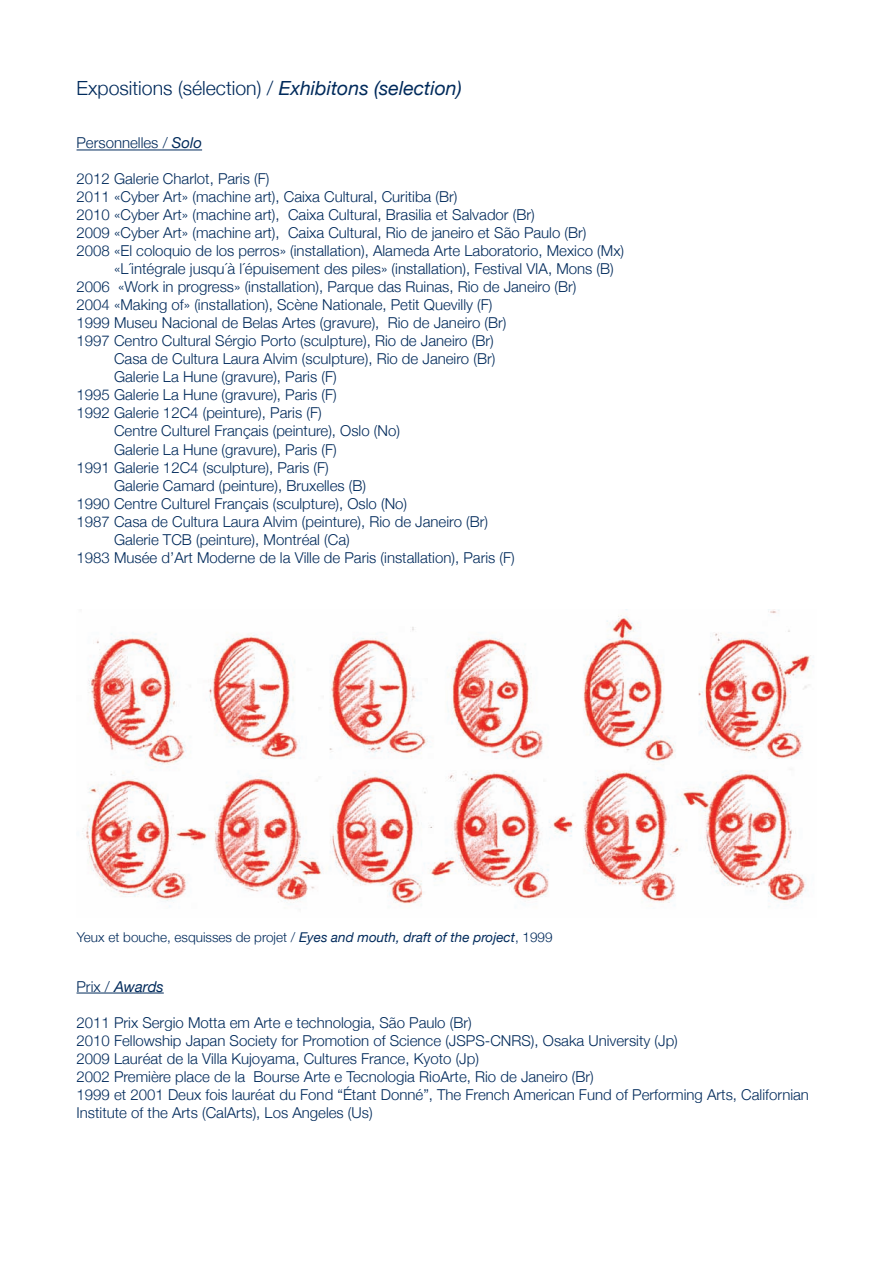
<style>
.page{position:relative;width:893px;height:1263px;background:#fff}
.page>*{position:absolute;margin:0;border:0;box-sizing:border-box;transform-origin:0 0}
.t1{font:300 19.5px "Helvetica Neue";color:#002a5b}
.t2{font:300 15px/18px "Helvetica Neue";color:#002a5b}
.t3{font:italic 15px "Helvetica Neue";color:#002a5b}
.t4{font:300 13.5px "Helvetica Neue";color:#002a5b}
.s1{font-weight:400;font-style:italic}
.s2{font-weight:300;font-style:normal}
</style>
<div class="page">
<hr style="left:77px;top:150px;width:125px;height:1px;background:#002a5b">
<hr style="left:77px;top:993px;width:87px;height:1px;background:#002a5b">
<img style="left:82px;top:609px;width:732px;height:298px">
<h1 class="t1" style="left:77px;top:73px;width:387px">Expositions (sélection) / <span class="s1">Exhibitons (selection)</span></h1>
<p class="t2" style="left:77px;top:133px;width:127px">Personnelles / <span class="s1">Solo</span></p>
<p class="t2" style="left:77px;top:169px;width:194px">2012 Galerie Charlot, Paris (F)</p>
<p class="t2" style="left:77px;top:187px;width:382px">2011 «Cyber Art» (machine art), Caixa Cultural, Curitiba (Br)</p>
<p class="t2" style="left:77px;top:205px;width:460px">2010 «Cyber Art» (machine art), Caixa Cultural, Brasilia et Salvador (Br)</p>
<p class="t2" style="left:77px;top:223px;width:511px">2009 «Cyber Art» (machine art), Caixa Cultural, Rio de janeiro et São Paulo (Br)</p>
<p class="t2" style="left:77px;top:241px;width:549px">2008 «El coloquio de los perros» (installation), Alameda Arte Laboratorio, Mexico (Mx)</p>
<p class="t2" style="left:114px;top:259px;width:501px">«L´intégrale jusqu´à l´épuisement des piles» (installation), Festival VIA, Mons (B)</p>
<p class="t2" style="left:77px;top:277px;width:501px">2006 «Work in progress» (installation), Parque das Ruinas, Rio de Janeiro (Br)</p>
<p class="t2" style="left:77px;top:295px;width:417px">2004 «Making of» (installation), Scène Nationale, Petit Quevilly (F)</p>
<p class="t2" style="left:77px;top:313px;width:431px">1999 Museu Nacional de Belas Artes (gravure), Rio de Janeiro (Br)</p>
<p class="t2" style="left:77px;top:331px;width:419px">1997 Centro Cultural Sérgio Porto (sculpture), Rio de Janeiro (Br)</p>
<p class="t2" style="left:114px;top:349px;width:383px">Casa de Cultura Laura Alvim (sculpture), Rio de Janeiro (Br)</p>
<p class="t2" style="left:114px;top:367px;width:224px">Galerie La Hune (gravure), Paris (F)</p>
<p class="t2" style="left:77px;top:385px;width:262px">1995 Galerie La Hune (gravure), Paris (F)</p>
<p class="t2" style="left:77px;top:403px;width:247px">1992 Galerie 12C4 (peinture), Paris (F)</p>
<p class="t2" style="left:114px;top:421px;width:287px">Centre Culturel Français (peinture), Oslo (No)</p>
<p class="t2" style="left:114px;top:439px;width:224px">Galerie La Hune (gravure), Paris (F)</p>
<p class="t2" style="left:77px;top:457px;width:254px">1991 Galerie 12C4 (sculpture), Paris (F)</p>
<p class="t2" style="left:114px;top:475px;width:254px">Galerie Camard (peinture), Bruxelles (B)</p>
<p class="t2" style="left:77px;top:493px;width:332px">1990 Centre Culturel Français (sculpture), Oslo (No)</p>
<p class="t2" style="left:77px;top:511px;width:413px">1987 Casa de Cultura Laura Alvim (peinture), Rio de Janeiro (Br)</p>
<p class="t2" style="left:114px;top:529px;width:237px">Galerie TCB (peinture), Montréal (Ca)</p>
<p class="t2" style="left:77px;top:547px;width:440px">1983 Musée d’Art Moderne de la Ville de Paris (installation), Paris (F)</p>
<p class="t4" style="left:77px;top:926px;width:477px">Yeux et bouche, esquisses de projet / <span class="s1">Eyes and mouth, draft of the project</span>, 1999</p>
<p class="t3" style="left:77px;top:974px;width:89px"><span class="s2">Prix /</span> Awards</p>
<p class="t2" style="left:77px;top:1012px;width:734px">2011 Prix Sergio Motta em Arte e technologia, São Paulo (Br)<br>2010 Fellowship Japan Society for Promotion of Science (JSPS-CNRS), Osaka University (Jp)<br>2009 Lauréat de la Villa Kujoyama, Cultures France, Kyoto (Jp)<br>2002 Première place de la Bourse Arte e Tecnologia RioArte, Rio de Janeiro (Br)<br>1999 et 2001 Deux fois lauréat du Fond “Étant Donné”, The French American Fund of Performing Arts, Californian Institute of the Arts (CalArts), Los Angeles (Us)</p>
</div>
